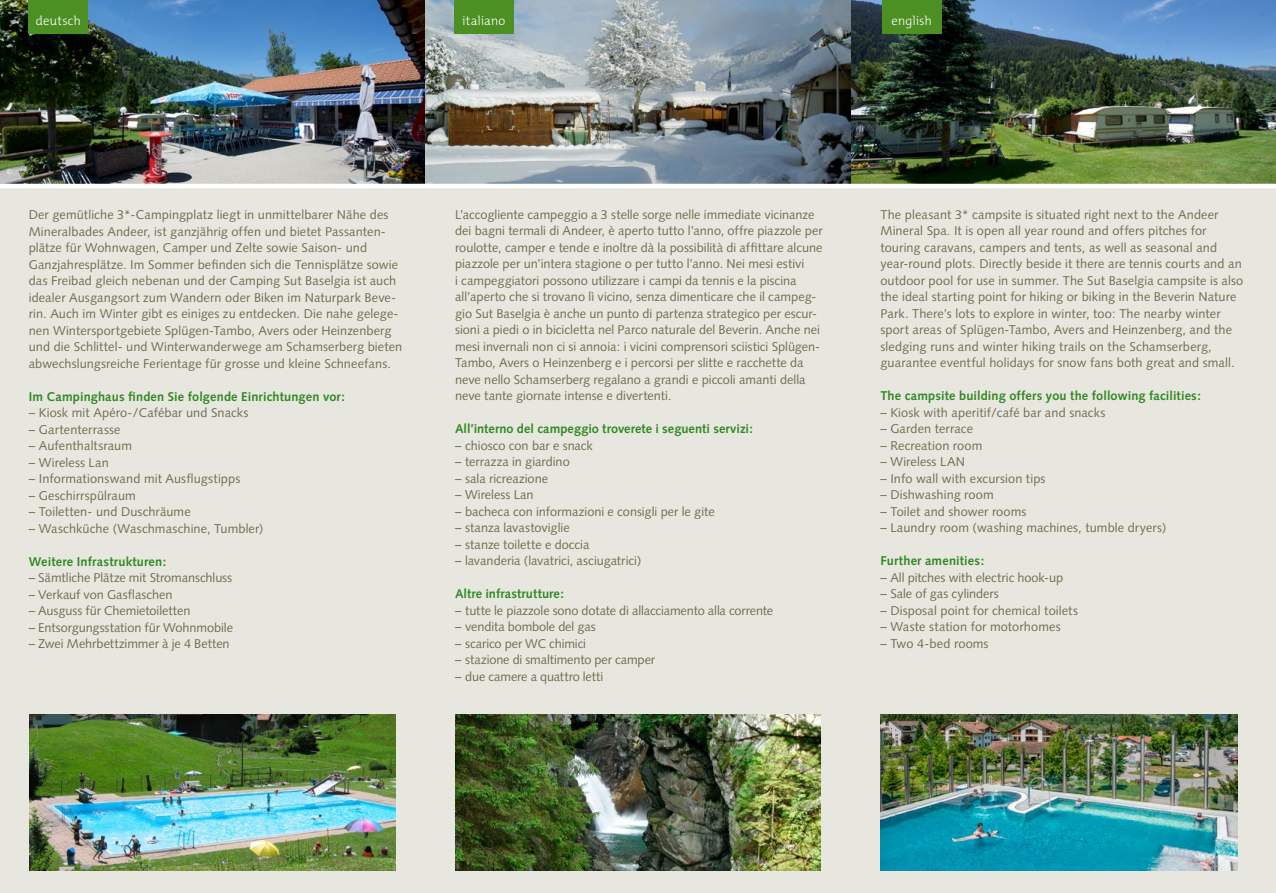
<style>
.page{position:relative;width:1276px;height:893px;background:#fff}
.page>*{position:absolute;margin:0;border:0;box-sizing:border-box;transform-origin:0 0}
.t1{font:12.75px/16.5px "Syntax";letter-spacing:.005em;color:#716e51}
.t2{font:700 12.75px "Syntax";letter-spacing:.01em;color:#318925}
.t3{font:300 12.75px "The Mix B3";color:#fff}
.t4{font:300 7.8px "The Mix B3";color:#fff}
</style>
<div class="page">
<div style="left:0;top:186px;width:1276px;height:707px;background:#e8e7df"></div>
<img style="left:0;top:0;width:1276px;height:184px">
<img style="left:30px;top:714px;width:365px;height:157px">
<img style="left:455px;top:714px;width:366px;height:157px">
<img style="left:880px;top:714px;width:357px;height:157px">
<hr style="left:0;top:184px;width:1276px;height:4px;background:#fff">
<div style="left:29px;top:0;width:59px;height:34px;background:#4c8f22"></div>
<div style="left:454px;top:0;width:59px;height:34px;background:#4c8f22"></div>
<div style="left:882px;top:0;width:59px;height:34px;background:#4c8f22"></div>
<p class="t3" style="left:36px;top:14px;width:47px">deutsch</p>
<p class="t3" style="left:462px;top:14px;width:45px">italiano</p>
<p class="t3" style="left:891px;top:14px;width:42px">english</p>
<p class="t4" style="left:6px;top:167px;width:7px">©</p>
<p class="t1" style="left:29px;top:206px;width:375px">Der gemütliche 3*-Campingplatz liegt in unmittelbarer Nähe des Mineralbades Andeer, ist ganzjährig offen und bietet Passanten&shy;plätze für Wohnwagen, Camper und Zelte sowie Saison- und Ganzjahresplätze. Im Sommer befinden sich die Tennisplätze sowie das Freibad gleich nebenan und der Camping Sut Baselgia ist auch idealer Ausgangsort zum Wandern oder Biken im Naturpark Beve&shy;rin. Auch im Winter gibt es einiges zu entdecken. Die nahe gelege&shy;nen Wintersportgebiete Splügen-Tambo, Avers oder Heinzenberg und die Schlittel- und Winterwanderwege am Schamserberg bieten abwechslungsreiche Ferientage für grosse und kleine Schneefans.</p>
<p class="t2" style="left:29px;top:389px;width:318px">Im Campinghaus finden Sie folgende Einrichtungen vor:</p>
<p class="t1" style="left:29px;top:404px;width:221px">– Kiosk mit Apéro-/Cafébar und Snacks</p>
<p class="t1" style="left:29px;top:421px;width:93px">– Gartenterrasse</p>
<p class="t1" style="left:29px;top:437px;width:105px">– Aufenthaltsraum</p>
<p class="t1" style="left:29px;top:454px;width:82px">– Wireless Lan</p>
<p class="t1" style="left:29px;top:470px;width:213px">– Informationswand mit Ausflugstipps</p>
<p class="t1" style="left:29px;top:487px;width:109px">– Geschirrspülraum</p>
<p class="t1" style="left:29px;top:503px;width:164px">– Toiletten- und Duschräume</p>
<p class="t1" style="left:29px;top:520px;width:236px">– Waschküche (Waschmaschine, Tumbler)</p>
<p class="t2" style="left:29px;top:554px;width:139px">Weitere Infrastrukturen:</p>
<p class="t1" style="left:29px;top:569px;width:205px">– Sämtliche Plätze mit Stromanschluss</p>
<p class="t1" style="left:29px;top:586px;width:145px">– Verkauf von Gasflaschen</p>
<p class="t1" style="left:29px;top:602px;width:163px">– Ausguss für Chemietoiletten</p>
<p class="t1" style="left:29px;top:619px;width:206px">– Entsorgungsstation für Wohnmobile</p>
<p class="t1" style="left:29px;top:635px;width:202px">– Zwei Mehrbettzimmer à je 4 Betten</p>
<p class="t1" style="left:455px;top:206px;width:369px">L’accogliente campeggio a 3 stelle sorge nelle immediate vicinanze dei bagni termali di Andeer, è aperto tutto l’anno, offre piazzole per roulotte, camper e tende e inoltre dà la possibilità di affittare alcune piazzole per un’intera stagione o per tutto l’anno. Nei mesi estivi<br>i campeggiatori possono utilizzare i campi da tennis e la piscina all’aperto che si trovano lì vicino, senza dimenticare che il campeg&shy;gio Sut Baselgia è anche un punto di partenza strategico per escur&shy;sioni a piedi o in bicicletta nel Parco naturale del Beverin. Anche nei mesi invernali non ci si annoia: i vicini comprensori sciistici Splügen-Tambo, Avers o Heinzenberg e i percorsi per slitte e racchette da neve nello Schamserberg regalano a grandi e piccoli amanti della neve tante giornate intense e divertenti.</p>
<p class="t2" style="left:455px;top:422px;width:299px">All’interno del campeggio troverete i seguenti servizi:</p>
<p class="t1" style="left:455px;top:437px;width:139px">– chiosco con bar e snack</p>
<p class="t1" style="left:455px;top:454px;width:116px">– terrazza in giardino</p>
<p class="t1" style="left:455px;top:470px;width:95px">– sala ricreazione</p>
<p class="t1" style="left:455px;top:487px;width:80px">– Wireless Lan</p>
<p class="t1" style="left:455px;top:503px;width:261px">– bacheca con informazioni e consigli per le gite</p>
<p class="t1" style="left:455px;top:520px;width:116px">– stanza lavastoviglie</p>
<p class="t1" style="left:455px;top:536px;width:136px">– stanze toilette e doccia</p>
<p class="t1" style="left:455px;top:553px;width:188px">– lavanderia (lavatrici, asciugatrici)</p>
<p class="t2" style="left:455px;top:587px;width:110px">Altre infrastrutture:</p>
<p class="t1" style="left:455px;top:602px;width:320px">– tutte le piazzole sono dotate di allacciamento alla corrente</p>
<p class="t1" style="left:455px;top:619px;width:142px">– vendita bombole del gas</p>
<p class="t1" style="left:455px;top:635px;width:132px">– scarico per WC chimici</p>
<p class="t1" style="left:455px;top:652px;width:201px">– stazione di smaltimento per camper</p>
<p class="t1" style="left:455px;top:668px;width:150px">– due camere a quattro letti</p>
<p class="t1" style="left:880px;top:206px;width:364px">The pleasant 3* campsite is situated right next to the Andeer Mineral Spa. It is open all year round and offers pitches for touring caravans, campers and tents, as well as seasonal and year-round plots. Directly beside it there are tennis courts and an outdoor pool for use in summer. The Sut Baselgia campsite is also the ideal starting point for hiking or biking in the Beverin Nature Park. There’s lots to explore in winter, too: The nearby winter sport areas of Splügen-Tambo, Avers and Heinzenberg, and the sledging runs and winter hiking trails on the Schamserberg, guarantee eventful holidays for snow fans both great and small.</p>
<p class="t2" style="left:880px;top:389px;width:322px">The campsite building offers you the following facilities:</p>
<p class="t1" style="left:880px;top:404px;width:226px">– Kiosk with aperitif/café bar and snacks</p>
<p class="t1" style="left:880px;top:421px;width:94px">– Garden terrace</p>
<p class="t1" style="left:880px;top:437px;width:103px">– Recreation room</p>
<p class="t1" style="left:880px;top:454px;width:86px">– Wireless LAN</p>
<p class="t1" style="left:880px;top:470px;width:167px">– Info wall with excursion tips</p>
<p class="t1" style="left:880px;top:487px;width:115px">– Dishwashing room</p>
<p class="t1" style="left:880px;top:503px;width:147px">– Toilet and shower rooms</p>
<p class="t1" style="left:880px;top:520px;width:287px">– Laundry room (washing machines, tumble dryers)</p>
<p class="t2" style="left:880px;top:554px;width:105px">Further amenities:</p>
<p class="t1" style="left:880px;top:569px;width:184px">– All pitches with electric hook-up</p>
<p class="t1" style="left:880px;top:586px;width:120px">– Sale of gas cylinders</p>
<p class="t1" style="left:880px;top:602px;width:199px">– Disposal point for chemical toilets</p>
<p class="t1" style="left:880px;top:619px;width:182px">– Waste station for motorhomes</p>
<p class="t1" style="left:880px;top:635px;width:110px">– Two 4-bed rooms</p>
</div>
